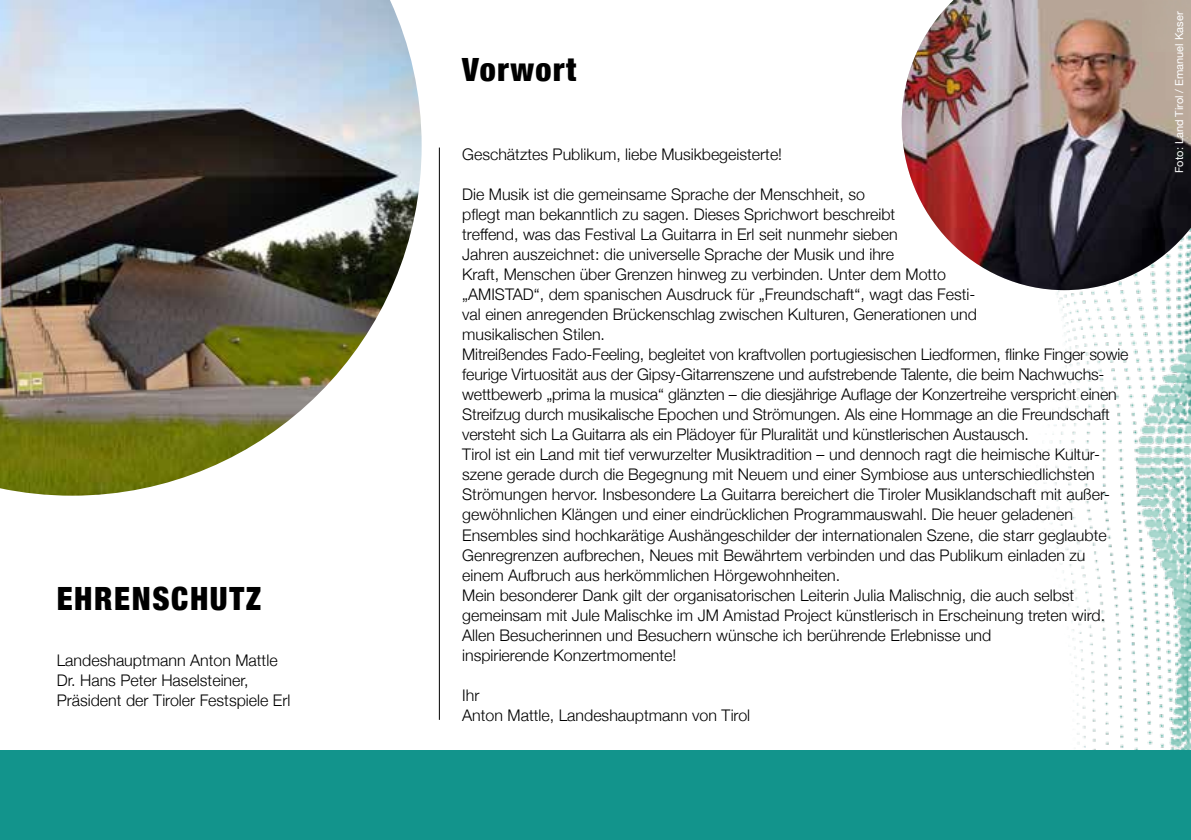
<style>
.page{position:relative;width:1191px;height:840px;background:#fff}
.page>*{position:absolute;margin:0;border:0;box-sizing:border-box;transform-origin:0 0}
.t1{font:900 condensed 32px "Helvetica Neue";letter-spacing:.05em;color:#000}
.t2{font:300 16px/20px "Helvetica Neue";color:#000}
.t3{font:11px "Helvetica Neue";color:#fff}
</style>
<div class="page">
<img style="left:1077px;top:290px;width:114px;height:459px">
<hr style="left:439px;top:147px;width:1px;height:572px;background:#000">
<div style="left:448px;top:134px;width:694px;height:602px;background:#fff"></div>
<div style="left:0;top:749px;width:1191px;height:90px;background:#12948c"></div>
<img style="left:0;top:0;width:421px;height:495px">
<img style="left:901px;top:0;width:290px;height:290px">
<div style="left:1142px;top:0;width:49px;height:51px;background:#b9ab9c"></div>
<h1 class="t1" style="left:57px;top:572px;width:206px">EHRENSCHUTZ</h1>
<p class="t2" style="left:57px;top:649px;width:235px">Landeshauptmann Anton Mattle<br>Dr. Hans Peter Haselsteiner,<br>Präsident der Tiroler Festspiele Erl</p>
<h1 class="t1" style="left:462px;top:43px;width:115px">Vorwort</h1>
<p class="t2" style="left:462px;top:143px;width:321px">Geschätztes Publikum, liebe Musikbegeisterte!</p>
<p class="t2" style="left:462px;top:183px;width:668px">Die Musik ist die gemeinsame Sprache der Menschheit, so<br>pflegt man bekanntlich zu sagen. Dieses Sprichwort beschreibt<br>treffend, was das Festival La Guitarra in Erl seit nunmehr sieben<br>Jahren auszeichnet: die universelle Sprache der Musik und ihre<br>Kraft, Menschen über Grenzen hinweg zu verbinden. Unter dem Motto<br>„AMISTAD“, dem spanischen Ausdruck für „Freundschaft“, wagt das Festi-<br>val einen anregenden Brückenschlag zwischen Kulturen, Generationen und<br>musikalischen Stilen.<br>Mitreißendes Fado-Feeling, begleitet von kraftvollen portugiesischen Liedformen, flinke Finger sowie feurige Virtuosität aus der Gipsy-Gitarrenszene und aufstrebende Talente, die beim Nachwuchs&shy;wettbewerb „prima la musica“ glänzten – die diesjährige Auflage der Konzertreihe verspricht einen Streifzug durch musikalische Epochen und Strömungen. Als eine Hommage an die Freundschaft versteht sich La Guitarra als ein Plädoyer für Pluralität und künstlerischen Austausch.<br>Tirol ist ein Land mit tief verwurzelter Musiktradition – und dennoch ragt die heimische Kultur&shy;szene gerade durch die Begegnung mit Neuem und einer Symbiose aus unterschiedlichsten Strömungen hervor. Insbesondere La Guitarra bereichert die Tiroler Musiklandschaft mit außer&shy;gewöhnlichen Klängen und einer eindrücklichen Programmauswahl. Die heuer geladenen Ensembles sind hochkarätige Aushängeschilder der internationalen Szene, die starr geglaubte Genregrenzen aufbrechen, Neues mit Bewährtem verbinden und das Publikum einladen zu einem Aufbruch aus herkömmlichen Hörgewohnheiten.<br>Mein besonderer Dank gilt der organisatorischen Leiterin Julia Malischnig, die auch selbst gemeinsam mit Jule Malischke im JM Amistad Project künstlerisch in Erscheinung treten wird.<br>Allen Besucherinnen und Besuchern wünsche ich berührende Erlebnisse und<br>inspirierende Konzertmomente!</p>
<p class="t2" style="left:462px;top:683px;width:289px">Ihr<br>Anton Mattle, Landeshauptmann von Tirol</p>
<p class="t3" style="left:1171px;top:173px;width:162px;rotate:-90deg">Foto: Land Tirol / Emanuel Kaser</p>
</div>
